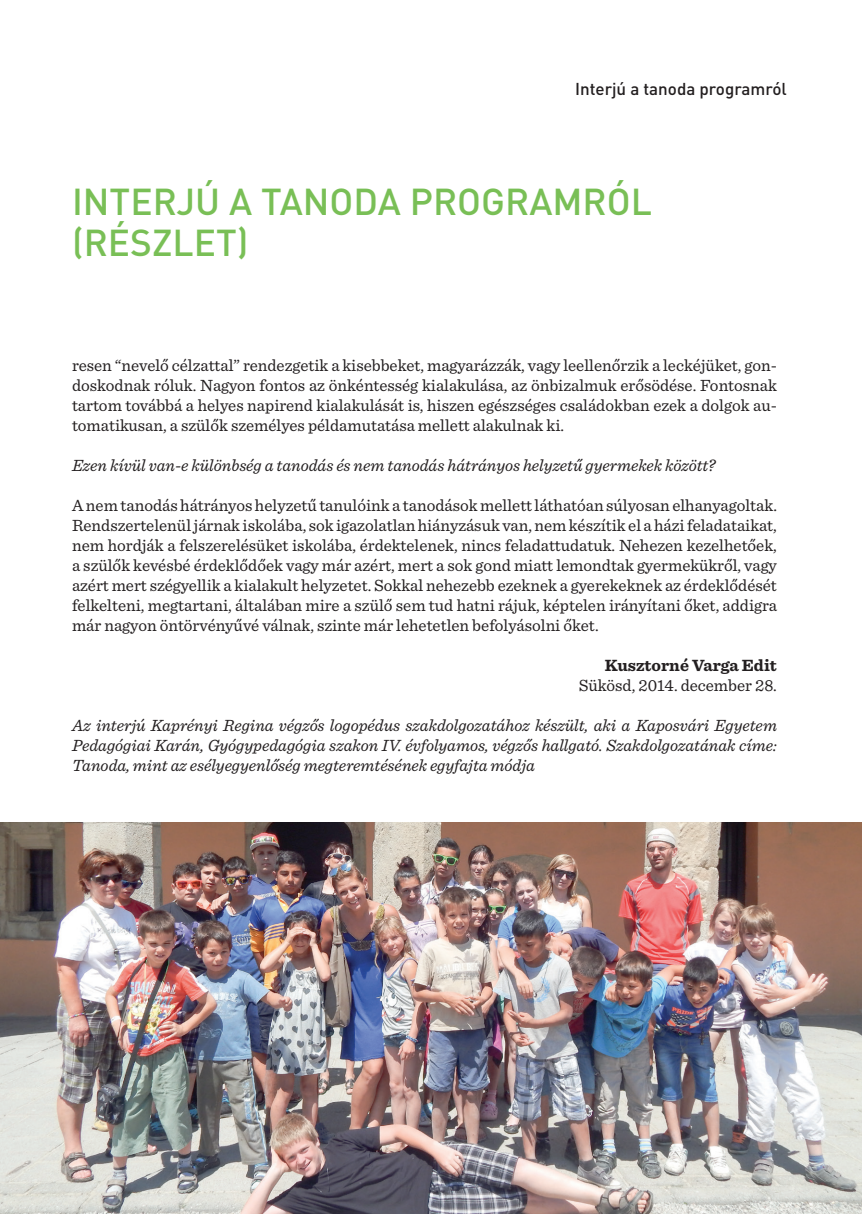
<style>
.page{position:relative;width:862px;height:1214px;background:#fff}
.page>*{position:absolute;margin:0;border:0;box-sizing:border-box;transform-origin:0 0}
.t1{font:500 37px/40px "DIN Pro";color:#79bf56}
.t2{font:17px/20px "Sentinel";color:#231f20;text-align:justify}
.t3{font:italic 17px/20px "Sentinel";color:#231f20;text-align:justify}
.t4{font:500 17px "DIN Pro";color:#231f20}
.t5{font:700 17px "Sentinel";color:#231f20}
</style>
<div class="page">
<img style="left:0;top:822px;width:862px;height:391px">
<p class="t4" style="left:575px;top:77px;width:213px">Interjú a tanoda programról</p>
<h1 class="t1" style="left:72px;top:180px;width:581px">INTERJÚ A TANODA PROGRAMRÓL (RÉSZLET)</h1>
<p class="t2" style="left:72px;top:354px;width:706px">resen “nevelő célzattal” rendezgetik a kisebbeket, magyarázzák, vagy leellenőrzik a leckéjüket, gon&shy;doskodnak róluk. Nagyon fontos az önkéntesség kialakulása, az önbizalmuk erősödése. Fontosnak tartom továbbá a helyes napirend kialakulását is, hiszen egészséges családokban ezek a dolgok au&shy;tomatikusan, a szülők személyes példamutatása mellett alakulnak ki.</p>
<p class="t3" style="left:72px;top:454px;width:644px">Ezen kívül van-e különbség a tanodás és nem tanodás hátrányos helyzetű gyermekek között?</p>
<p class="t2" style="left:72px;top:494px;width:706px">A nem tanodás hátrányos helyzetű tanulóink a tanodások mellett láthatóan súlyosan elhanyagoltak.<br>Rendszertelenül járnak iskolába, sok igazolatlan hiányzásuk van, nem készítik el a házi feladataikat, nem hordják a felszerelésüket iskolába, érdektelenek, nincs feladattudatuk. Nehezen kezelhetőek, a szülők kevésbé érdeklődőek vagy már azért, mert a sok gond miatt lemondtak gyermekükről, vagy azért mert szégyellik a kialakult helyzetet. Sokkal nehezebb ezeknek a gyerekeknek az érdeklődését felkelteni, megtartani, általában mire a szülő sem tud hatni rájuk, képtelen irányítani őket, addigra már nagyon öntörvényűvé válnak, szinte már lehetetlen befolyásolni őket.</p>
<p class="t5" style="left:605px;top:652px;width:173px">Kusztorné Varga Edit</p>
<p class="t2" style="left:579px;top:674px;width:200px">Sükösd, 2014. december 28.</p>
<p class="t3" style="left:72px;top:714px;width:706px">Az interjú Kaprényi Regina végzős logopédus szakdolgozatához készült, aki a Kaposvári Egyetem Pedagógiai Karán, Gyógypedagógia szakon IV. évfolyamos, végzős hallgató. Szakdolgozatának címe:<br>Tanoda, mint az esélyegyenlőség megteremtésének egyfajta módja</p>
</div>
